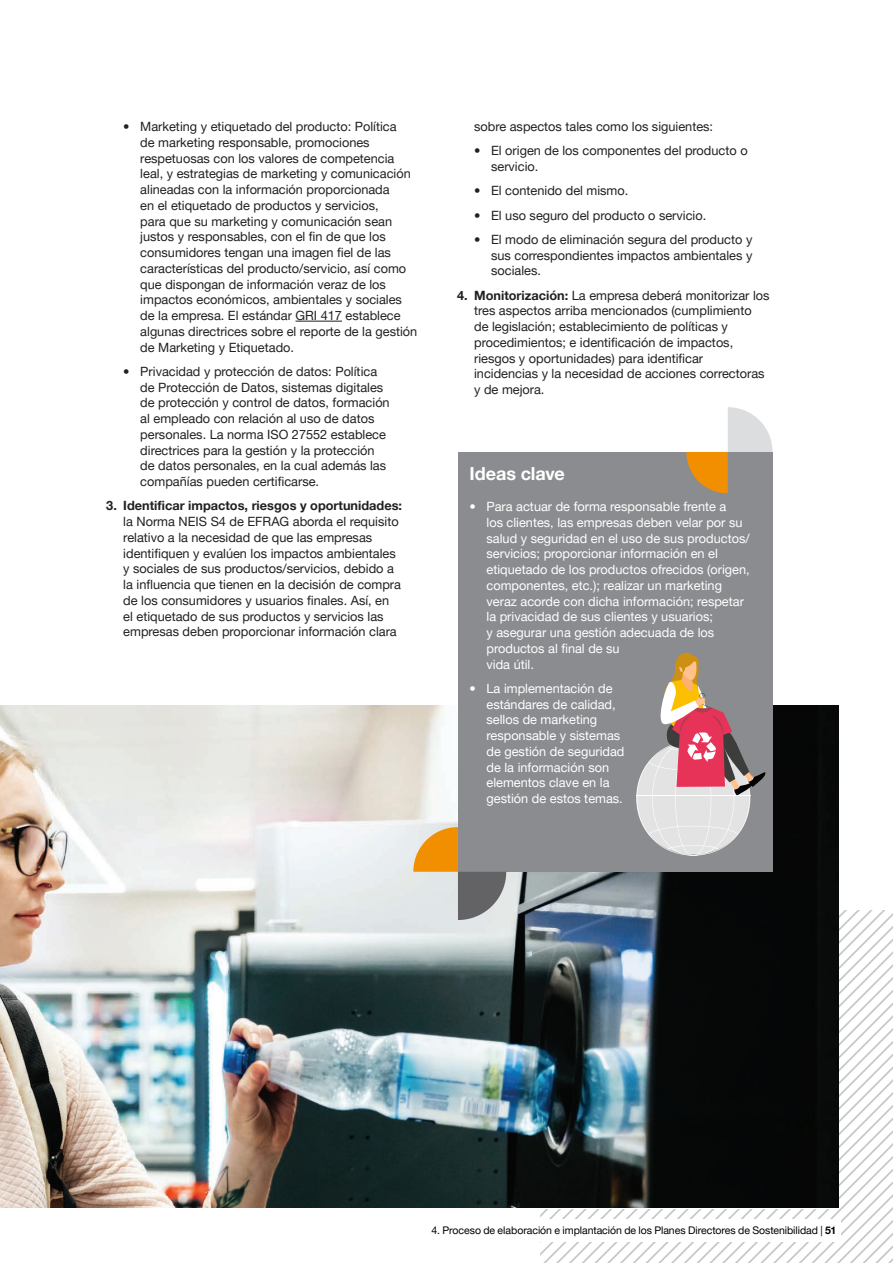
<style>
.page{position:relative;width:893px;height:1263px;background:#fff}
.page>*{position:absolute;margin:0;border:0;box-sizing:border-box;transform-origin:0 0}
.Texto{font:700 18px "Helvetica Neue LT Pro";letter-spacing:-.005em;color:#fff}
.topo{font:12.75px/15.8px "Helvetica Neue LT Pro";color:#231f20}
.t1{font:12.75px/15.8px "Helvetica Neue LT Pro";color:#fff}
.Folio_publication_Right{font:10.5px "Helvetica Neue LT Pro";letter-spacing:-.005em;color:#000}
.s1{font-weight:700}
</style>
<div class="page">
<svg style="left:540px;top:910px;width:353px;height:353px"></svg>
<div style="left:425px;top:1219px;width:416px;height:23px;background:#fff"></div>
<hr style="left:295px;top:321px;width:47px;height:1px;background:#231f20">
<img style="left:0;top:706px;width:839px;height:502px">
<div style="left:458px;top:452px;width:315px;height:420px;background:#8a8c8f"></div>
<svg style="left:413px;top:827px;width:93px;height:93px"></svg>
<svg style="left:686px;top:407px;width:87px;height:86px"></svg>
<svg style="left:618px;top:652px;width:151px;height:221px"></svg>
<p class="topo" style="left:140px;top:118px;width:278px;text-indent:-17px">• Marketing y etiquetado del producto: Política<br>de marketing responsable, promociones respetuosas con los valores de competencia leal, y estrategias de marketing y comunicación alineadas con la información proporcionada<br>en el etiquetado de productos y servicios,<br>para que su marketing y comunicación sean justos y responsables, con el fin de que los consumidores tengan una imagen fiel de las características del producto/servicio, así como que dispongan de información veraz de los impactos económicos, ambientales y sociales de la empresa. El estándar GRI 417 establece algunas directrices sobre el reporte de la gestión de Marketing y Etiquetado.</p>
<p class="topo" style="left:140px;top:363px;width:251px;text-indent:-17px">• Privacidad y protección de datos: Política de Protección de Datos, sistemas digitales de protección y control de datos, formación al empleado con relación al uso de datos personales. La norma ISO 27552 establece directrices para la gestión y la protección de datos personales, en la cual además las compañías pueden certificarse.</p>
<p class="topo" style="left:123px;top:498px;width:280px;text-indent:-17px"><span class="s1">3. Identificar impactos, riesgos y oportunidades: </span>la Norma NEIS S4 de EFRAG aborda el requisito relativo a la necesidad de que las empresas identifiquen y evalúen los impactos ambientales y sociales de sus productos/servicios, debido a la influencia que tienen en la decisión de compra de los consumidores y usuarios finales. Así, en el etiquetado de sus productos y servicios las empresas deben proporcionar información clara</p>
<p class="topo" style="left:474px;top:118px;width:240px">sobre aspectos tales como los siguientes:</p>
<p class="topo" style="left:491px;top:143px;width:258px;text-indent:-17px">• El origen de los componentes del producto o servicio.</p>
<p class="topo" style="left:474px;top:183px;width:156px">• El contenido del mismo.</p>
<p class="topo" style="left:474px;top:207px;width:234px">• El uso seguro del producto o servicio.</p>
<p class="topo" style="left:491px;top:231px;width:263px;text-align:justify;text-indent:-17px">• El modo de eliminación segura del producto y sus correspondientes impactos ambientales y sociales.</p>
<p class="topo" style="left:474px;top:287px;width:297px;text-indent:-17px"><span class="s1">4. Monitorización:</span> La empresa deberá monitorizar los tres aspectos arriba mencionados (cumplimiento<br>de legislación; establecimiento de políticas y procedimientos; e identificación de impactos, riesgos y oportunidades) para identificar incidencias y la necesidad de acciones correctoras y de mejora.</p>
<p class="Texto" style="left:469px;top:463px;width:97px">Ideas clave</p>
<p class="t1" style="left:486px;top:498px;width:265px;text-indent:-17px">• Para actuar de forma responsable frente a<br>los clientes, las empresas deben velar por su salud y seguridad en el uso de sus productos/ servicios; proporcionar información en el etiquetado de los productos ofrecidos (origen, componentes, etc.); realizar un marketing veraz acorde con dicha información; respetar la privacidad de sus clientes y usuarios;<br>y asegurar una gestión adecuada de los productos al final de su<br>vida útil.</p>
<p class="t1" style="left:486px;top:680px;width:139px;text-indent:-17px">• La implementación de estándares de calidad, sellos de marketing responsable y sistemas de gestión de seguridad de la información son elementos clave en la gestión de estos temas.</p>
<p class="Folio_publication_Right" style="left:432px;top:1224px;width:406px">4. Proceso de elaboración e implantación de los Planes Directores de Sostenibilidad | <span class="s1">51</span></p>
</div>
